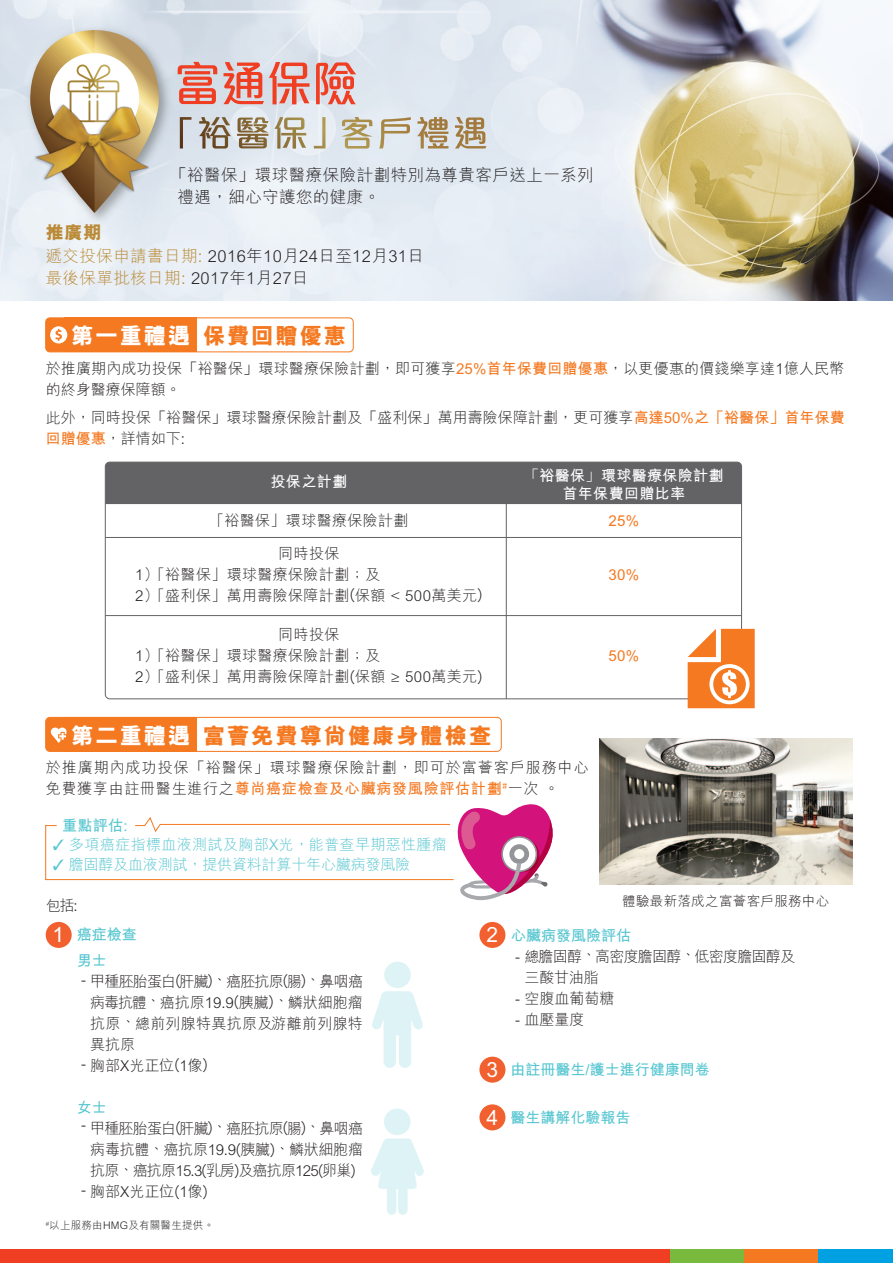
<style>
.page{position:relative;width:893px;height:1263px;background:#fff}
.page>*{position:absolute;margin:0;border:0;box-sizing:border-box;transform-origin:0 0}
.t1{font:800 22.5px "M Hei HK";letter-spacing:.075em;color:#f47921}
.t2{font:800 18px "M Hei HK";color:#ba8a36}
.t3{font:300 16.5px/22.5px "M Hei HK";letter-spacing:.025em;color:#231f20}
.t4{font:300 15px/21px "M Hei HK";letter-spacing:.015em;color:#231f20}
.t5{font:300 15px/21px "M Hei HK";letter-spacing:-.05em;color:#231f20}
.t6{font:300 15px/21px "M Hei HK";letter-spacing:.065em;color:#231f20}
.t7{font:700 15px/25.7px "M Hei HK";color:#57c6d1;text-align:center}
.t8{font:700 15px/18px "M Hei HK";letter-spacing:.025em;color:#fff;text-align:center}
.t9{font:300 15px "M Hei HK";letter-spacing:.025em;color:#57c6d1}
.t10{font:300 15px "M Hei HK";letter-spacing:-.01em;color:#57c6d1}
.t11{font:700 15px "M Hei HK";color:#f47921}
.t12{font:300 13.5px "M Hei HK";letter-spacing:.025em;color:#231f20}
.t13{font:300 10.5px "M Hei HK";letter-spacing:.025em;color:#231f20}
.s1{font-family:"Adobe Ming Std"}
.s2{color:#ba8a36}
.s3{color:#fff}
.s4{font-weight:700;color:#f47921}
.s5{font-family:"Myriad Pro";font-size:16.5px}
.s6{font-family:"Adobe Ming Std";font-weight:300}
.s7{font-size:21px;color:#fff}
</style>
<div class="page">
<img style="left:0;top:0;width:893px;height:301px">
<div style="left:670px;top:1249px;width:74px;height:14px;background:#79ba3e"></div>
<div style="left:744px;top:1249px;width:75px;height:14px;background:#f47921"></div>
<div style="left:819px;top:1249px;width:74px;height:14px;background:#00a1e3"></div>
<div style="left:0;top:1249px;width:670px;height:14px;background:#ef3e22"></div>
<svg style="left:178px;top:62px;width:39px;height:42px;background:#e2877d"></svg>
<svg style="left:224px;top:62px;width:85px;height:42px;background:#e1948c"></svg>
<svg style="left:316px;top:62px;width:40px;height:42px;background:#e48e84"></svg>
<svg style="left:180px;top:117px;width:11px;height:31px"></svg>
<svg style="left:199px;top:117px;width:32px;height:32px"></svg>
<svg style="left:237px;top:117px;width:69px;height:32px;background:#bab09b"></svg>
<svg style="left:314px;top:117px;width:11px;height:31px"></svg>
<svg style="left:341px;top:117px;width:32px;height:32px"></svg>
<svg style="left:379px;top:117px;width:32px;height:31px"></svg>
<svg style="left:417px;top:117px;width:31px;height:32px"></svg>
<svg style="left:455px;top:117px;width:31px;height:31px"></svg>
<img style="left:22px;top:22px;width:154px;height:208px">
<svg style="left:30px;top:30px;width:129px;height:183px"></svg>
<img style="left:23px;top:96px;width:138px;height:102px">
<div style="left:45px;top:317px;width:309px;height:35px;border:1px solid #f47921;border-radius:4px"></div>
<div style="left:46px;top:318px;width:151px;height:34px;background:#f47921;border-radius:4px"></div>
<div style="left:64px;top:318px;width:133px;height:34px;background:#f47921"></div>
<svg style="left:50px;top:326px;width:17px;height:17px"></svg>
<hr style="left:506px;top:497px;width:1px;height:202px;background:#636366">
<hr style="left:105px;top:537px;width:637px;height:1px;background:#636366">
<hr style="left:105px;top:615px;width:637px;height:1px;background:#636366">
<div style="left:105px;top:462px;width:637px;height:42px;background:#636366"></div>
<svg style="left:688px;top:629px;width:67px;height:79px"></svg>
<div style="left:45px;top:717px;width:457px;height:35px;border:1px solid #f47921;border-radius:4px"></div>
<div style="left:46px;top:717px;width:151px;height:34px;background:#f47921;border-radius:4px"></div>
<div style="left:64px;top:717px;width:133px;height:34px;background:#f47921"></div>
<svg style="left:51px;top:727px;width:16px;height:16px"></svg>
<svg style="left:372px;top:991px;width:51px;height:77px"></svg>
<div style="left:384px;top:962px;width:27px;height:26px;background:#def3f5;border-radius:50%"></div>
<div style="left:384px;top:1108px;width:27px;height:27px;background:#def3f5;border-radius:50%"></div>
<svg style="left:371px;top:1138px;width:53px;height:77px"></svg>
<div style="left:46px;top:922px;width:26px;height:26px;background:#f1602e;border-radius:50%"></div>
<div style="left:479px;top:1104px;width:26px;height:26px;background:#f1602e;border-radius:50%"></div>
<div style="left:479px;top:1057px;width:26px;height:26px;background:#f1602e;border-radius:50%"></div>
<div style="left:479px;top:922px;width:26px;height:26px;background:#f1602e;border-radius:50%"></div>
<svg style="left:45px;top:804px;width:508px;height:96px"></svg>
<img style="left:600px;top:738px;width:252px;height:146px">
<p class="t3" style="left:178px;top:163px;width:418px;text-indent:-8px"><span class="s1">「</span>裕醫保<span class="s1">」</span>環球醫療保險計劃特別為尊貴客戶送上一系列禮遇，細心守護您的健康。</p>
<p class="t2" style="left:46px;top:223px;width:57px">推廣期</p>
<p class="t3" style="left:46px;top:244px;width:380px"><span class="s2">遞交投保申請書日期:</span> 2016年10月24日至12月31日<span class="s2">最後保單批核日期:</span> 2017年1月27日</p>
<h1 class="t1" style="left:71px;top:324px;width:277px"><span class="s3">第一重禮遇</span>保費回贈優惠</h1>
<p class="t4" style="left:46px;top:357px;width:800px">於推廣期內成功投保<span class="s1">「</span>裕醫保<span class="s1">」</span>環球醫療保險計劃，即可獲享<span class="s4">25%首年保費回贈優惠</span>，以更優惠的價錢樂享達1億人民幣的終身醫療保障額。</p>
<p class="t4" style="left:46px;top:407px;width:800px">此外，同時投保<span class="s1">「</span>裕醫保<span class="s1">」</span>環球醫療保險計劃及<span class="s1">「</span>盛利保<span class="s1">」</span>萬用壽險保障計劃，更可獲享<span class="s4">高達50%之「裕醫保」首年保費回贈優惠</span>，詳情如下:</p>
<p class="t8" style="left:271px;top:471px;width:78px">投保之計劃</p>
<p class="t4" style="left:209px;top:510px;width:201px">「裕醫保」環球醫療保險計劃</p>
<p class="t4" style="left:135px;top:564px;width:349px">1）「裕醫保」環球醫療保險計劃；及<br>2）「盛利保」萬用壽險保障計劃(保額 &lt; 500萬美元)</p>
<p class="t4" style="left:278px;top:543px;width:63px">同時投保</p>
<p class="t4" style="left:135px;top:624px;width:349px;text-indent:143px">同時投保<br>1）「裕醫保」環球醫療保險計劃；及<br>2）「盛利保」萬用壽險保障計劃(保額 <span class="s5">≥</span> 500萬美元)</p>
<h1 class="t1" style="left:71px;top:724px;width:422px"><span class="s3">第二重禮遇</span>富薈免費尊尚健康身體檢查</h1>
<p class="t8" style="left:524px;top:465px;width:201px"><span class="s6">「</span>裕醫保<span class="s6">」</span>環球醫療保險計劃首年保費回贈比率</p>
<p class="t11" style="left:608px;top:509px;width:32px">25%</p>
<p class="t11" style="left:608px;top:564px;width:32px">30%</p>
<p class="t11" style="left:608px;top:645px;width:32px">50%</p>
<p class="t6" style="left:46px;top:757px;width:545px">於推廣期內成功投保<span class="s1">「</span>裕醫保<span class="s1">」</span>環球醫療保險計劃，即可於富薈客戶服務中心免費獲享由註冊醫生進行之<span class="s4">尊尚癌症檢查及心臟病發風險評估計劃</span><sup>#</sup>一次 。</p>
<p class="t7" style="left:62px;top:811px;width:67px">重點評估:</p>
<p class="t9" style="left:53px;top:837px;width:395px">✓ 多項癌症指標血液測試及胸部X光，能普查早期惡性腫瘤</p>
<p class="t10" style="left:53px;top:856px;width:359px">✓ 膽固醇及血液測試，提供資料計算十年心臟病發風險</p>
<p class="t4" style="left:46px;top:895px;width:33px">包括:</p>
<p class="t7" style="left:53px;top:921px;width:86px"><span class="s7">1</span> 癌症檢查男士</p>
<p class="t4" style="left:90px;top:971px;width:274px">甲種胚胎蛋白(肝臟)、癌胚抗原(腸)、鼻咽癌病毒抗體、癌抗原19.9(胰臟)、鱗狀細胞瘤抗原、總前列腺特異抗原及游離前列腺特異抗原<br>胸部X光正位(1像)</p>
<p class="t7" style="left:77px;top:1093px;width:31px">女士</p>
<p class="t5" style="left:90px;top:1118px;width:274px">甲種胚胎蛋白(肝臟)、癌胚抗原(腸)、鼻咽癌病毒抗體、癌抗原19.9(胰臟)、鱗狀細胞瘤抗原、癌抗原15.3(乳房)及癌抗原125(卵巢)胸部X光正位(1像)</p>
<p class="t4" style="left:81px;top:968px;width:6px">-</p>
<p class="t4" style="left:81px;top:1052px;width:6px">-</p>
<p class="t4" style="left:81px;top:1114px;width:6px">-</p>
<p class="t4" style="left:81px;top:1179px;width:6px">-</p>
<p class="t13" style="left:46px;top:1220px;width:170px"><sup>#</sup>以上服務由HMG及有關醫生提供。</p>
<p class="t12" style="left:622px;top:894px;width:209px">體驗最新落成之富薈客戶服務中心</p>
<p class="t7" style="left:486px;top:921px;width:146px"><span class="s7">2</span> 心臟病發風險評估</p>
<p class="t5" style="left:524px;top:945px;width:272px;text-indent:-9px">- 總膽固醇、高密度膽固醇、低密度膽固醇及三酸甘油脂</p>
<p class="t4" style="left:515px;top:987px;width:101px">- 空腹血葡萄糖</p>
<p class="t4" style="left:515px;top:1008px;width:71px">- 血壓量度</p>
<p class="t7" style="left:486px;top:1055px;width:225px"><span class="s7">3</span> 由註冊醫生/護士進行健康問卷</p>
<p class="t7" style="left:486px;top:1103px;width:146px"><span class="s7">4</span> 醫生講解化驗報告</p>
</div>
